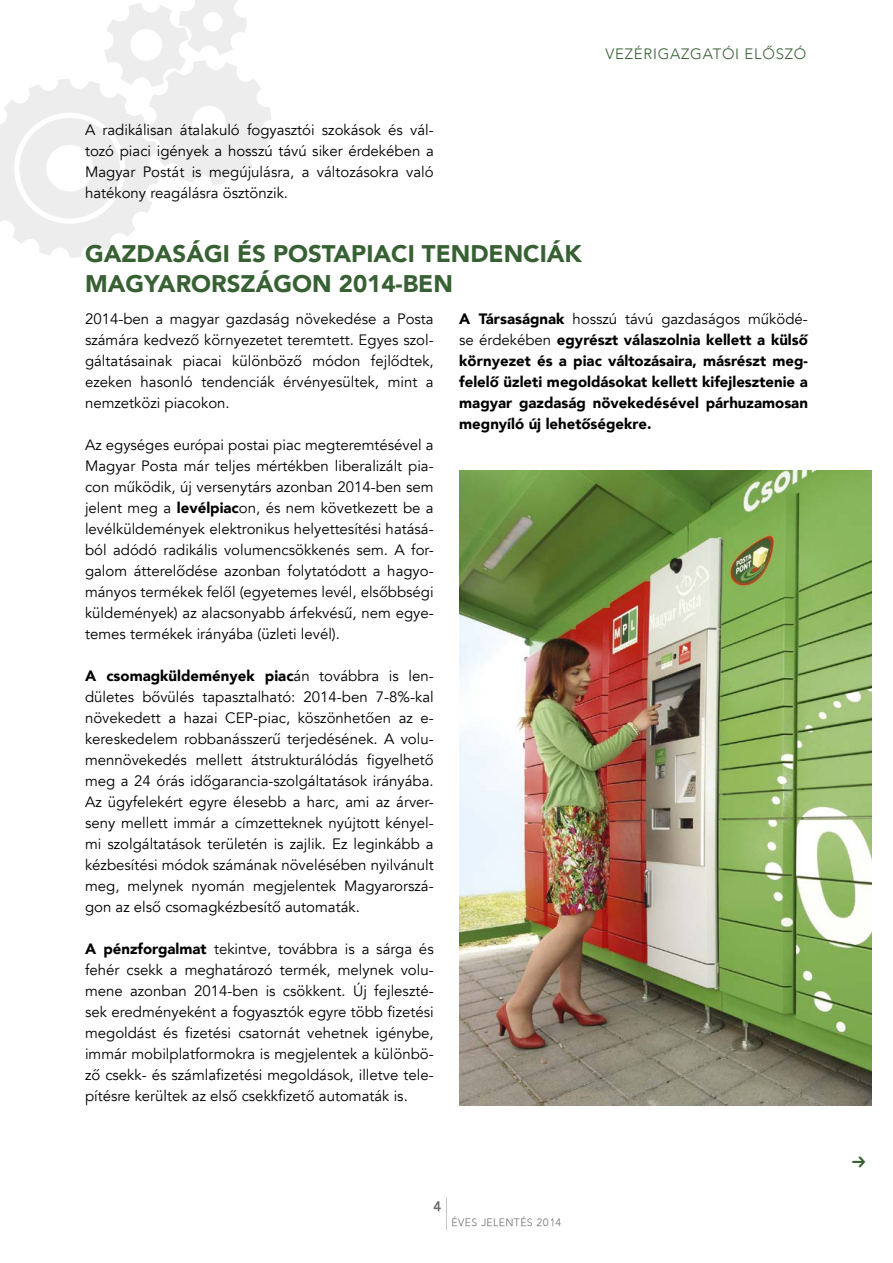
<style>
.page{position:relative;width:893px;height:1263px;background:#fff}
.page>*{position:absolute;margin:0;border:0;box-sizing:border-box;transform-origin:0 0}
.t1{font:900 24px/30px "Avenir";color:#376133}
.t2{font:15px/21px "Avenir";color:#000;text-align:justify}
.t3{font:900 15px/21px "Avenir";color:#000;text-align:justify}
.t4{font:300 15px "Avenir";letter-spacing:.05em;color:#376133}
.t5{font:13.5px "Avenir Hv PFL Normal";color:#6e6e6e}
.t6{font:10.5px "Avenir Lt PFL Normal";letter-spacing:.1em;color:#6e6e6e}
.s1{font-weight:900}
.s2{font-weight:400}
</style>
<div class="page">
<svg style="left:0;top:0;width:271px;height:258px"></svg>
<hr style="left:446px;top:1197px;width:1px;height:33px;background:#c4c5c5">
<img style="left:459px;top:471px;width:413px;height:635px">
<p class="t4" style="left:605px;top:45px;width:203px">VEZÉRIGAZGATÓI ELŐSZÓ</p>
<p class="t2" style="left:85px;top:119px;width:350px">A radikálisan átalakuló fogyasztói szokások és vál&shy;tozó piaci igények a hosszú távú siker érdekében a Magyar Postát is megújulásra, a változásokra való hatékony reagálásra ösztönzik.</p>
<h1 class="t1" style="left:85px;top:238px;width:498px">GAZDASÁGI ÉS POSTAPIACI TENDENCIÁK<br>MAGYARORSZÁGON 2014-BEN</h1>
<p class="t2" style="left:85px;top:308px;width:350px">2014-ben a magyar gazdaság növekedése a Posta számára kedvező környezetet teremtett. Egyes szol&shy;gáltatásainak piacai különböző módon fejlődtek, ezeken hasonló tendenciák érvényesültek, mint a nemzetközi piacokon.</p>
<p class="t2" style="left:85px;top:434px;width:350px">Az egységes európai postai piac megteremtésével a Magyar Posta már teljes mértékben liberalizált pia&shy;con működik, új versenytárs azonban 2014-ben sem jelent meg a <span class="s1">levélpiac</span>on, és nem következett be a levélküldemények elektronikus helyettesítési hatásá&shy;ból adódó radikális volumencsökkenés sem. A for&shy;galom átterelődése azonban folytatódott a hagyo&shy;mányos termékek felől (egyetemes levél, elsőbbségi küldemények) az alacsonyabb árfekvésű, nem egye&shy;temes termékek irányába (üzleti levél).</p>
<p class="t2" style="left:85px;top:665px;width:350px"><span class="s1">A csomagküldemények piac</span>án továbbra is len&shy;dületes bővülés tapasztalható: 2014-ben 7-8%-kal növekedett a hazai CEP-piac, köszönhetően az e&shy;kereskedelem robbanásszerű terjedésének. A volu&shy;mennövekedés mellett átstrukturálódás figyelhető meg a 24 órás időgarancia-szolgáltatások irányába.<br>Az ügyfelekért egyre élesebb a harc, ami az árver&shy;seny mellett immár a címzetteknek nyújtott kényel&shy;mi szolgáltatások területén is zajlik. Ez leginkább a kézbesítési módok számának növelésében nyilvánult meg, melynek nyomán megjelentek Magyarorszá&shy;gon az első csomagkézbesítő automaták.</p>
<p class="t2" style="left:85px;top:938px;width:350px"><span class="s1">A pénzforgalmat</span> tekintve, továbbra is a sárga és fehér csekk a meghatározó termék, melynek volu&shy;mene azonban 2014-ben is csökkent. Új fejleszté&shy;sek eredményeként a fogyasztók egyre több fizetési megoldást és fizetési csatornát vehetnek igénybe, immár mobilplatformokra is megjelentek a különbö&shy;ző csekk- és számlafizetési megoldások, illetve tele&shy;pítésre kerültek az első csekkfizető automaták is.</p>
<p class="t3" style="left:459px;top:307px;width:350px">A Társaságnak <span class="s2">hosszú távú gazdaságos működé&shy;se érdekében</span> egyrészt válaszolnia kellett a külső környezet és a piac változásaira, másrészt meg&shy;felelő üzleti megoldásokat kellett kifejlesztenie a magyar gazdaság növekedésével párhuzamosan megnyíló új lehetőségekre.</p>
<p class="t5" style="left:433px;top:1198px;width:9px">4</p>
<p class="t6" style="left:452px;top:1216px;width:111px">ÉVES JELENTÉS 2014</p>
</div>
